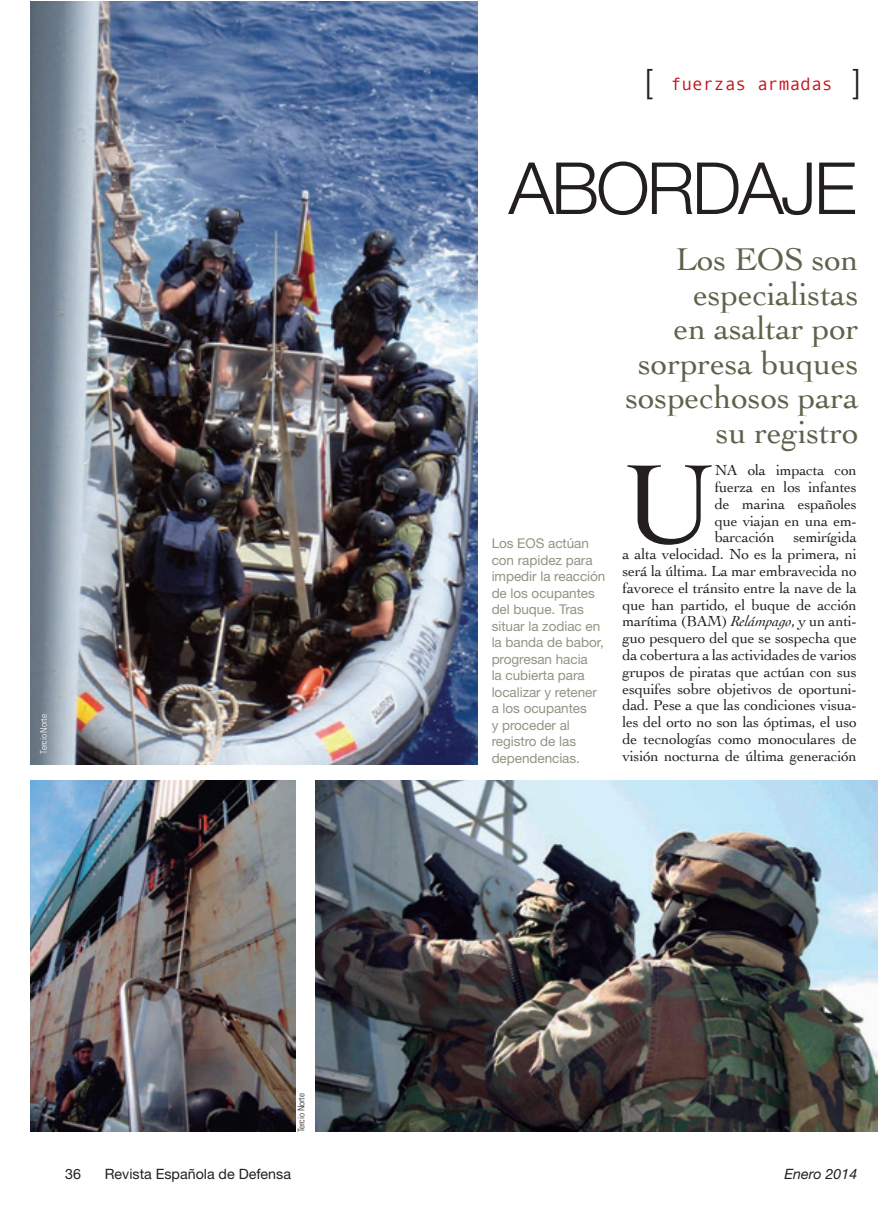
<style>
.page{position:relative;width:893px;height:1218px;background:#fff}
.page>*{position:absolute;margin:0;border:0;box-sizing:border-box;transform-origin:0 0}
.t1{font:118.05px "Cochin";color:#231f20}
.t2{font:300 72px "Helvetica Neue";letter-spacing:-.04em;color:#231f20}
.t3{font:33px/34.5px "Cochin";letter-spacing:-.005em;color:#60614b;text-align:right}
.t4{font:18px "Monotypecom";color:#c4121a}
.t5{font:15.3px/16.8px "Cochin";letter-spacing:-.015em;color:#231f20;text-align:right}
.t6{font:14.25px "Helvetica Neue";color:#231f20}
.t7{font:italic 14.25px "Helvetica Neue";color:#231f20}
.t8{font:13.5px/16.5px "Helvetica Neue";letter-spacing:-.005em;color:#959383}
.t9{font:300 condensed 9px "Univers";letter-spacing:-.005em;color:#fff}
.t10{font:300 condensed 9px "Univers";letter-spacing:-.005em;color:#231f20}
.s1{font-family:"Helvetica Neue";font-weight:300;font-size:33px;color:#231f20}
.s2{font-style:italic}
</style>
<div class="page">
<img style="left:30px;top:1px;width:448px;height:763px">
<img style="left:315px;top:780px;width:562px;height:352px">
<img style="left:30px;top:780px;width:266px;height:352px">
<p class="t9" style="left:38px;top:753px;width:41px;rotate:-90deg">Tercio Norte</p>
<p class="t4" style="left:644px;top:74px;width:217px"><span class="s1">[</span> fuerzas armadas <span class="s1">]</span></p>
<h2 class="t2" style="left:508px;top:144px;width:349px">ABORDAJE</h2>
<p class="t8" style="left:491px;top:535px;width:115px">Los EOS actúan con rapidez para impedir la reacción de los ocupantes del buque. Tras situar la zodiac en la banda de babor, progresan hacia<br>la cubierta para localizar y retener a los ocupantes<br>y proceder al registro de las dependencias.</p>
<h3 class="t3" style="left:625px;top:241px;width:234px">Los EOS son especialistas<br>en asaltar por sorpresa buques sospechosos para su registro</h3>
<h1 class="t1" style="left:622px;top:424px;width:95px">U</h1>
<p class="t5" style="left:622px;top:461px;width:236px">na ola impacta con<br>fuerza en los infantes<br>de marina españoles<br>que viajan en una em-<br>barcación semirígida<br>a alta velocidad. No es la primera, ni será la última. La mar embravecida no favorece el tránsito entre la nave de la que han partido, el buque de acción marítima (BAM) <span class="s2">Relámpago</span>, y un anti&shy;guo pesquero del que se sospecha que da cobertura a las actividades de varios grupos de piratas que actúan con sus esquifes sobre objetivos de oportuni&shy;dad. Pese a que las condiciones visua&shy;les del orto no son las óptimas, el uso de tecnologías como monoculares de visión nocturna de última generación</p>
<p class="t10" style="left:296px;top:1132px;width:41px;rotate:-90deg">Tercio Norte</p>
<p class="t6" style="left:65px;top:1165px;width:17px">36</p>
<p class="t6" style="left:105px;top:1165px;width:188px">Revista Española de Defensa</p>
<p class="t7" style="left:784px;top:1165px;width:74px">Enero 2014</p>
</div>
